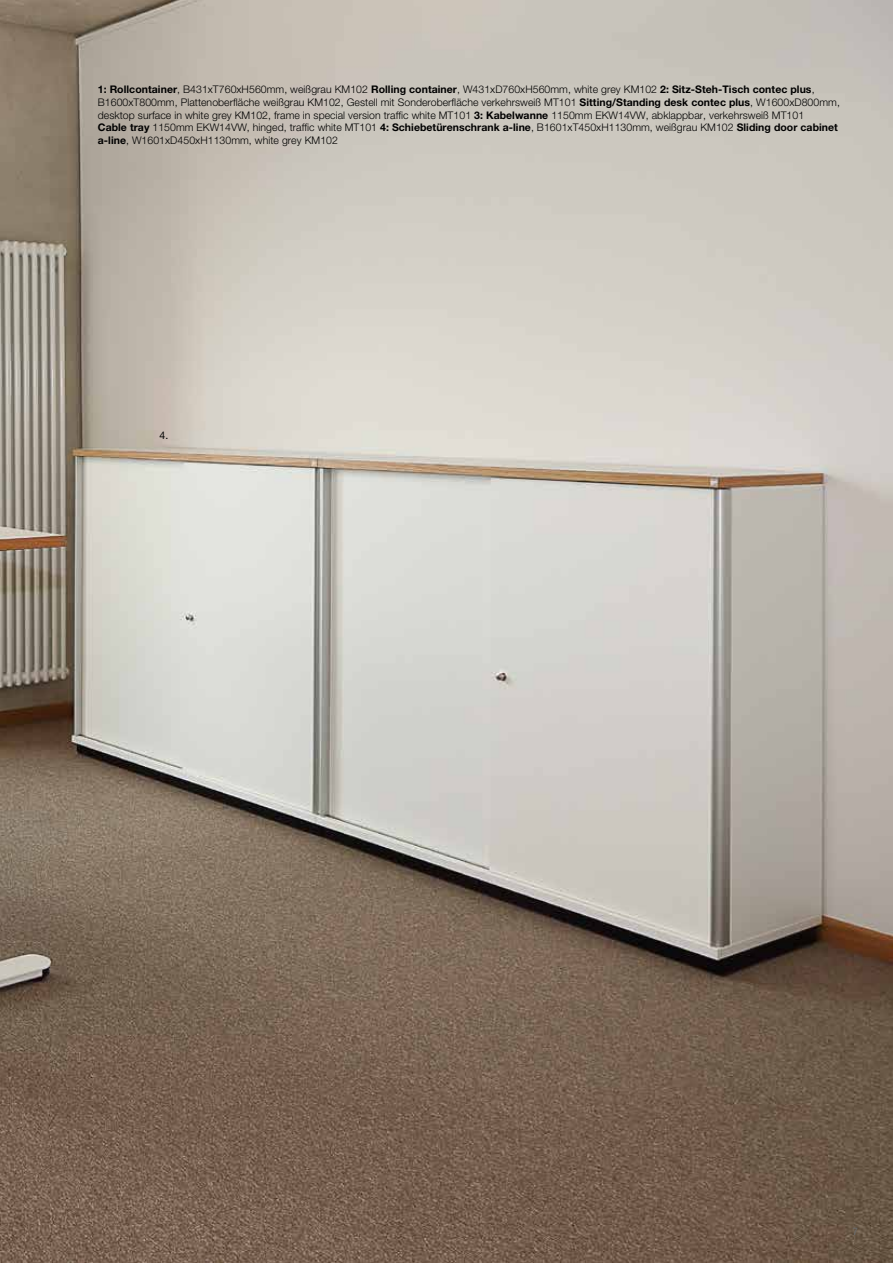
<style>
.page{position:relative;width:893px;height:1263px;background:#fff}
.page>*{position:absolute;margin:0;border:0;box-sizing:border-box;transform-origin:0 0}
.t1{font:300 10.5px/12.6px "Helvetica Neue";letter-spacing:.005em;color:#000}
.t2{font:10.5px "Helvetica Neue";color:#000}
.t3{font:500 condensed 10.5px "Helvetica Neue";color:#6a6a69}
.s1{font-weight:700}
</style>
<div class="page">
<img style="left:0;top:0;width:893px;height:1263px">
<p class="t1" style="left:98px;top:83px;width:744px"><span class="s1">1: Rollcontainer</span>, B431xT760xH560mm, weißgrau KM102 <span class="s1">Rolling container</span>, W431xD760xH560mm, white grey KM102 <span class="s1">2: Sitz-Steh-Tisch contec plus</span>, B1600xT800mm, Plattenoberfläche weißgrau KM102, Gestell mit Sonderoberfläche verkehrsweiß MT101 <span class="s1">Sitting/Standing desk contec plus</span>, W1600xD800mm, desktop surface in white grey KM102, frame in special version traffic white MT101 <span class="s1">3: Kabelwanne</span> 1150mm EKW14VW, abklappbar, verkehrsweiß MT101<br><span class="s1">Cable tray</span> 1150mm EKW14VW, hinged, traffic white MT101 <span class="s1">4: Schiebetürenschrank a-line</span>, B1601xT450xH1130mm, weißgrau KM102 <span class="s1">Sliding door cabinet a-line</span>, W1601xD450xH1130mm, white grey KM102</p>
<p class="t2" style="left:159px;top:429px;width:10px">4.</p>
<p class="t3" style="left:853px;top:1225px;width:7px">7</p>
</div>
